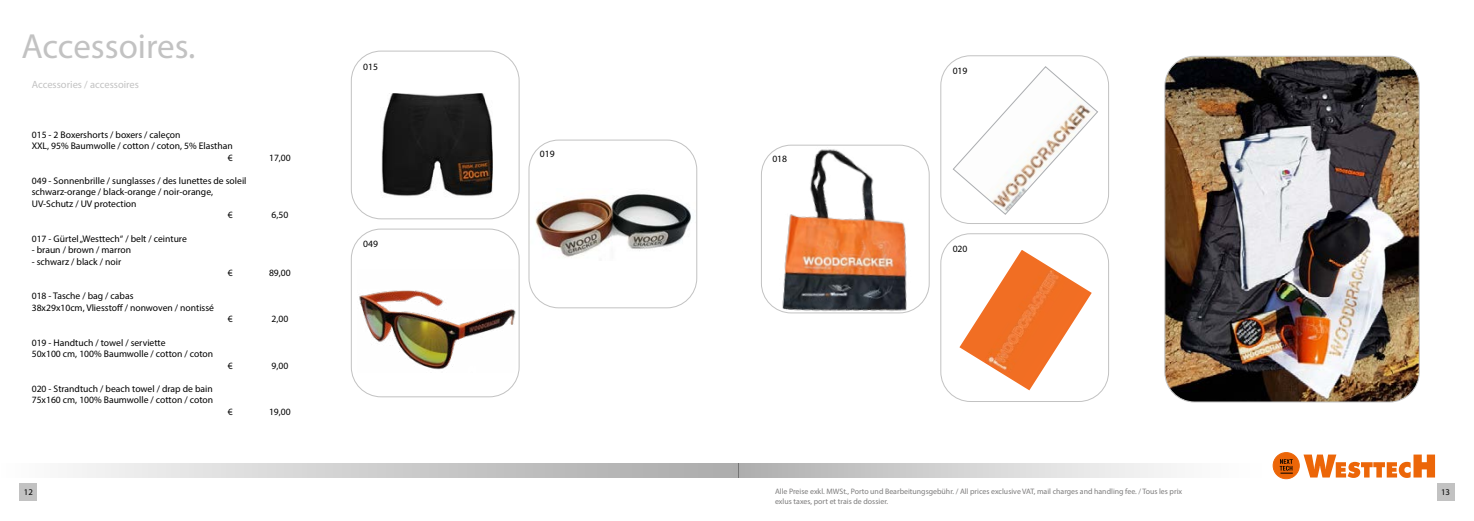
<style>
.page{position:relative;width:1474px;height:521px;background:#fff}
.page>*{position:absolute;margin:0;border:0;box-sizing:border-box;transform-origin:0 0}
.t1{font:35px "Myriad Pro";color:#c2c2c2}
.t2{font:10.5px "Myriad Pro";color:#c2c2c2}
.t3{font:9.62px/11.5px "Myriad Pro";color:#000}
.t4{font:8.75px "Myriad Pro";color:#000}
.t5{font:7.88px "Myriad Pro";color:#7c7b7b}
</style>
<div class="page">
<svg style="left:73px;top:463px;width:665px;height:14px;background:#ccc"></svg>
<svg style="left:738px;top:463px;width:433px;height:14px;background:#d2d2d2"></svg>
<div style="left:20px;top:484px;width:17px;height:17px;background:#c2c2c2"></div>
<div style="left:1436px;top:484px;width:17px;height:17px;background:#c2c2c2"></div>
<div style="left:1273px;top:452px;width:26px;height:27px;background:#ec6608;border-radius:50%"></div>
<div style="left:1272px;top:452px;width:27px;height:27px;border:1px solid #ec6608;border-radius:50%"></div>
<svg style="left:1279px;top:459px;width:13px;height:15px"></svg>
<svg style="left:1303px;top:454px;width:131px;height:24px"></svg>
<svg style="left:953px;top:66px;width:145px;height:149px"></svg>
<img style="left:535px;top:194px;width:156px;height:64px">
<div style="left:351px;top:51px;width:168px;height:168px;border:1px solid #c2c2c2;border-radius:30px"></div>
<div style="left:351px;top:229px;width:168px;height:168px;border:1px solid #c2c2c2;border-radius:30px"></div>
<div style="left:528px;top:140px;width:169px;height:168px;border:1px solid #c2c2c2;border-radius:30px"></div>
<div style="left:940px;top:55px;width:169px;height:169px;border:1px solid #c2c2c2;border-radius:30px"></div>
<div style="left:940px;top:233px;width:169px;height:169px;border:1px solid #c2c2c2;border-radius:30px"></div>
<img style="left:769px;top:145px;width:160px;height:168px">
<div style="left:761px;top:145px;width:168px;height:168px;border:1px solid #c2c2c2;border-radius:30px"></div>
<img style="left:381px;top:93px;width:112px;height:103px">
<img style="left:359px;top:290px;width:156px;height:80px">
<img style="left:959px;top:250px;width:132px;height:140px">
<img style="left:1166px;top:56px;width:253px;height:346px">
<div style="left:1164px;top:56px;width:255px;height:346px;border:1px solid #c2c2c2;border-radius:30px"></div>
<h1 class="t1" style="left:21px;top:24px;width:175px">Accessoires.</h1>
<p class="t2" style="left:32px;top:78px;width:109px">Accessories / accessoires</p>
<p class="t3" style="left:32px;top:128px;width:150px">015 - 2 Boxershorts / boxers / caleçon</p>
<p class="t3" style="left:32px;top:140px;width:202px">XXL, 95% Baumwolle / cotton / coton, 5% Elasthan</p>
<p class="t3" style="left:228px;top:152px;width:6px">€</p>
<p class="t3" style="left:269px;top:152px;width:23px">17,00</p>
<p class="t3" style="left:32px;top:175px;width:216px">049 - Sonnenbrille / sunglasses / des lunettes de soleil</p>
<p class="t3" style="left:32px;top:186px;width:183px">schwarz-orange / black-orange / noir-orange,</p>
<p class="t3" style="left:32px;top:198px;width:106px">UV-Schutz / UV protection</p>
<p class="t3" style="left:228px;top:209px;width:6px">€</p>
<p class="t3" style="left:271px;top:209px;width:18px">6,50</p>
<p class="t3" style="left:32px;top:232px;width:157px">017 - Gürtel „Westtech“ / belt / ceinture</p>
<p class="t3" style="left:32px;top:244px;width:101px">- braun / brown / marron</p>
<p class="t3" style="left:32px;top:255px;width:91px">- schwarz / black / noir</p>
<p class="t3" style="left:228px;top:267px;width:6px">€</p>
<p class="t3" style="left:269px;top:267px;width:23px">89,00</p>
<p class="t3" style="left:32px;top:290px;width:184px">018 - Tasche / bag / cabas<br>38x29x10cm, Vliesstoff / nonwoven / nontissé</p>
<p class="t3" style="left:228px;top:313px;width:6px">€</p>
<p class="t3" style="left:271px;top:313px;width:18px">2,00</p>
<p class="t3" style="left:32px;top:336px;width:183px">019 - Handtuch / towel / serviette<br>50x100 cm, 100% Baumwolle / cotton / coton</p>
<p class="t3" style="left:228px;top:359px;width:6px">€</p>
<p class="t3" style="left:271px;top:359px;width:18px">9,00</p>
<p class="t3" style="left:32px;top:383px;width:183px">020 - Strandtuch / beach towel / drap de bain<br>75x160 cm, 100% Baumwolle / cotton / coton</p>
<p class="t3" style="left:228px;top:406px;width:6px">€</p>
<p class="t3" style="left:269px;top:406px;width:23px">19,00</p>
<p class="t3" style="left:363px;top:60px;width:16px">015</p>
<p class="t3" style="left:363px;top:238px;width:16px">049</p>
<p class="t3" style="left:540px;top:147px;width:16px">019</p>
<p class="t3" style="left:772px;top:153px;width:16px">018</p>
<p class="t3" style="left:952px;top:65px;width:16px">019</p>
<p class="t3" style="left:952px;top:243px;width:16px">020</p>
<p class="t4" style="left:24px;top:486px;width:10px">12</p>
<p class="t5" style="left:775px;top:486px;width:408px">Alle Preise exkl. MWSt., Porto und Bearbeitungsgebühr. / All prices exclusive VAT, mail charges and handling fee. / Tous les prix</p>
<p class="t4" style="left:1440px;top:486px;width:10px">13</p>
<p class="t5" style="left:775px;top:496px;width:115px">exlus taxes, port et trais de dossier.</p>
</div>
